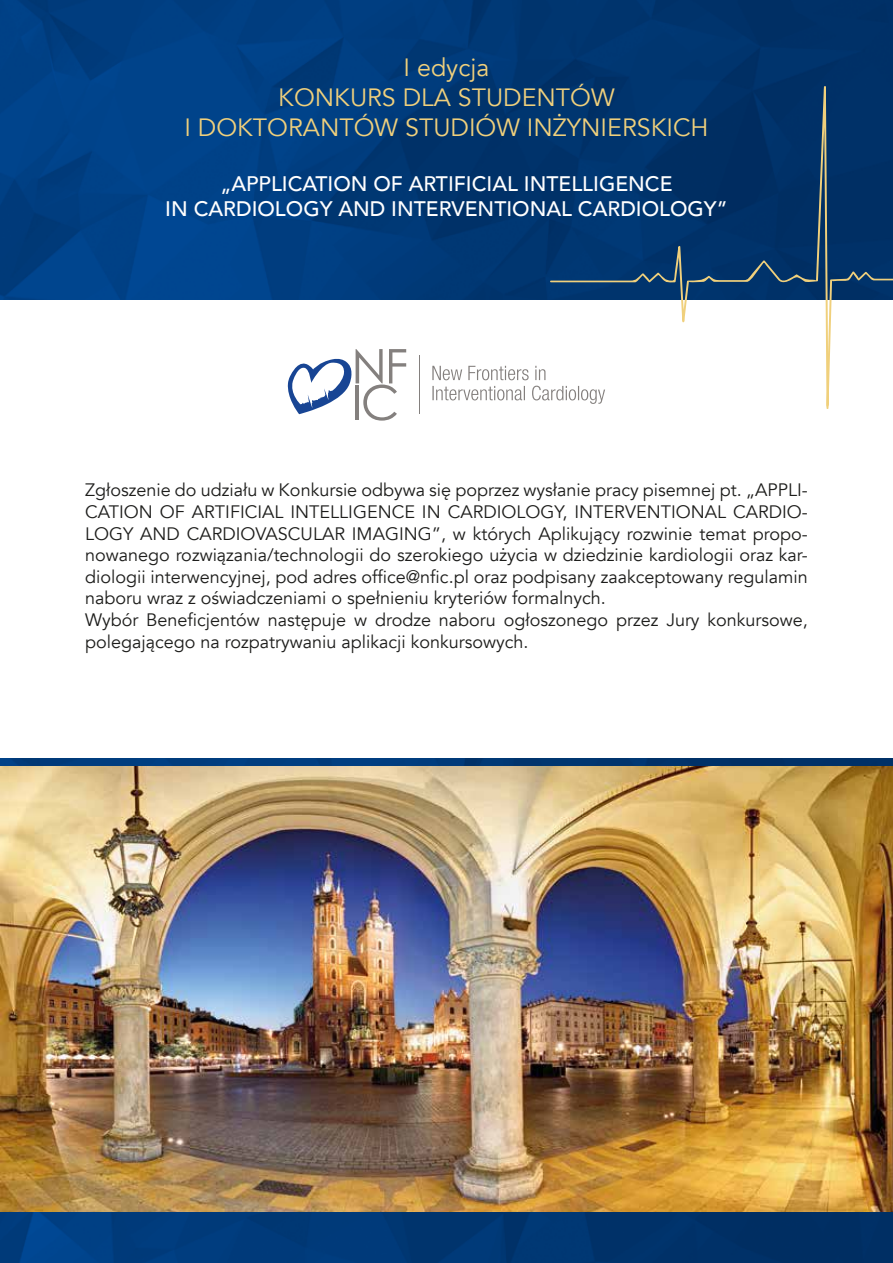
<style>
.page{position:relative;width:893px;height:1263px;background:#fff}
.page>*{position:absolute;margin:0;border:0;box-sizing:border-box;transform-origin:0 0}
.t1{font:24.9px/30px "Avenir";color:#f0d07c;text-align:center}
.t2{font:500 21px/25.2px "Avenir";color:#fff;text-align:center}
.t3{font:18px/21.6px "Avenir";color:#1d1d1b}
</style>
<div class="page">
<img style="left:0;top:758px;width:893px;height:505px">
<img style="left:0;top:0;width:893px;height:300px">
<img style="left:0;top:766px;width:893px;height:446px">
<svg style="left:550px;top:86px;width:343px;height:323px;fill:#00366f"></svg>
<svg style="left:288px;top:349px;width:118px;height:72px"></svg>
<hr style="left:419px;top:356px;width:1px;height:58px;background:#84807e">
<svg style="left:432px;top:366px;width:173px;height:38px"></svg>
<h1 class="t1" style="left:184px;top:53px;width:526px">I edycja<br>KONKURS DLA STUDENTÓW<br>I DOKTORANTÓW STUDIÓW INŻYNIERSKICH</h1>
<p class="t2" style="left:165px;top:170px;width:564px">„APPLICATION OF ARTIFICIAL INTELLIGENCE<br>IN CARDIOLOGY AND INTERVENTIONAL CARDIOLOGY”</p>
<p class="t3" style="left:85px;top:480px;width:724px">Zgłoszenie do udziału w Konkursie odbywa się poprzez wysłanie pracy pisemnej pt. „APPLI-CATION OF ARTIFICIAL INTELLIGENCE IN CARDIOLOGY, INTERVENTIONAL CARDIO-LOGY AND CARDIOVASCULAR IMAGING”, w których Aplikujący rozwinie temat propo&shy;nowanego rozwiązania/technologii do szerokiego użycia w dziedzinie kardiologii oraz kar&shy;diologii interwencyjnej, pod adres office@nfic.pl oraz podpisany zaakceptowany regulamin naboru wraz z oświadczeniami o spełnieniu kryteriów formalnych.<br>Wybór Beneficjentów następuje w drodze naboru ogłoszonego przez Jury konkursowe, polegającego na rozpatrywaniu aplikacji konkursowych.</p>
</div>
